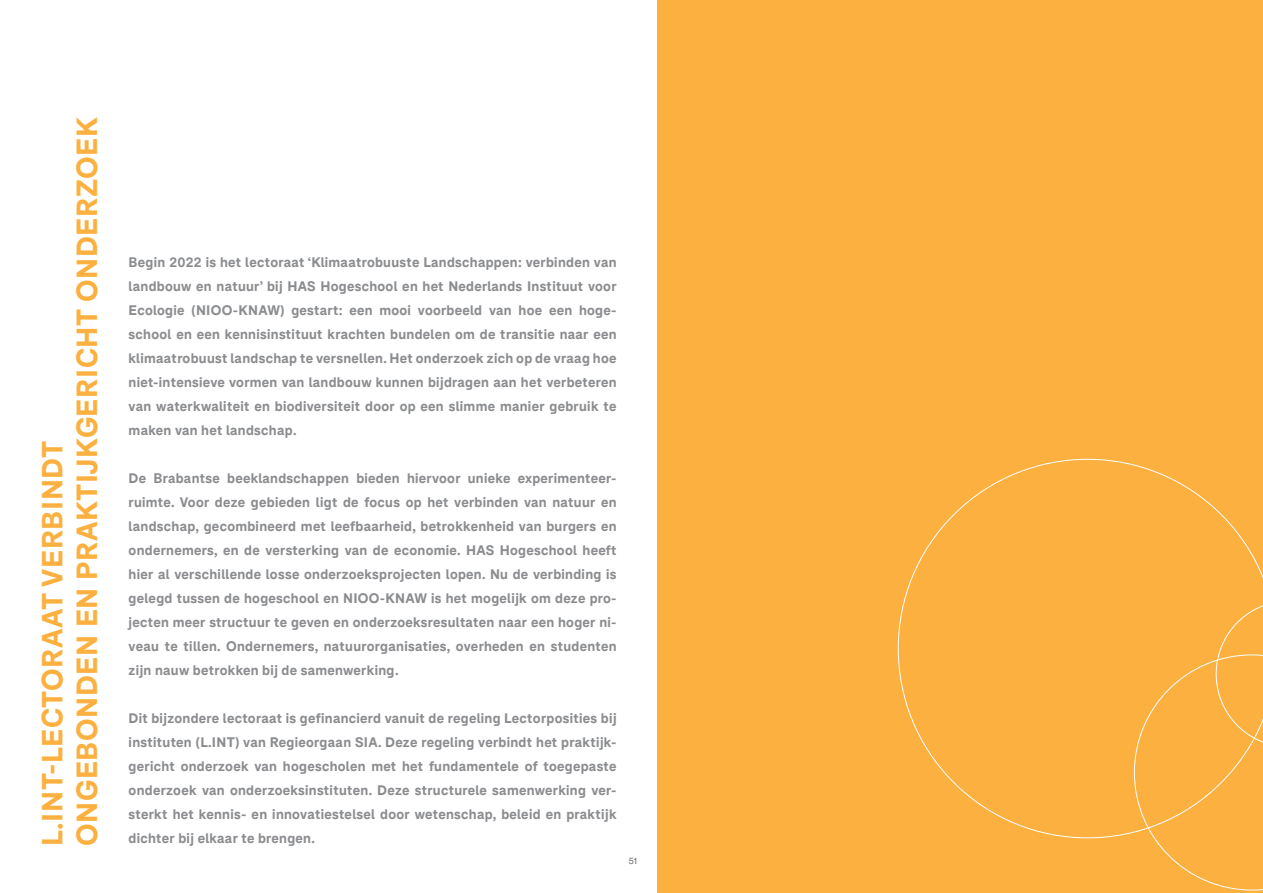
<style>
.page{position:relative;width:1263px;height:893px;background:#fff}
.page>*{position:absolute;margin:0;border:0;box-sizing:border-box;transform-origin:0 0}
.t1{font:700 28.5px "F37 Bolton";letter-spacing:.02em;color:#fbb03f}
.t2{font:700 13.5px/24px "F37 Bolton";letter-spacing:.02em;color:#8a8c8f;text-align:justify}
.t3{font:9px "F37 Bolton";color:#6c6d70}
</style>
<div class="page">
<div style="left:657px;top:0;width:606px;height:893px;background:#fbb03f"></div>
<svg style="left:897px;top:458px;width:366px;height:381px"></svg>
<svg style="left:1134px;top:593px;width:129px;height:297px"></svg>
<p class="t1" style="left:30px;top:846px;width:407px;rotate:-90deg">L.INT-LECTORAAT VERBINDT</p>
<p class="t1" style="left:64px;top:846px;width:730px;rotate:-90deg">ONGEBONDEN EN PRAKTIJKGERICHT ONDERZOEK</p>
<p class="t2" style="left:129px;top:249px;width:489px">Begin 2022 is het lectoraat ‘Klimaatrobuuste Landschappen: verbinden van landbouw en natuur’ bij HAS Hogeschool en het Nederlands Instituut voor Ecologie (NIOO-KNAW) gestart: een mooi voorbeeld van hoe een hoge&shy;school en een kennisinstituut krachten bundelen om de transitie naar een klimaatrobuust landschap te versnellen. Het onderzoek zich op de vraag hoe niet-intensieve vormen van landbouw kunnen bijdragen aan het verbeteren van waterkwaliteit en biodiversiteit door op een slimme manier gebruik te maken van het landschap.</p>
<p class="t2" style="left:129px;top:465px;width:489px">De Brabantse beeklandschappen bieden hiervoor unieke experimenteer&shy;ruimte. Voor deze gebieden ligt de focus op het verbinden van natuur en landschap, gecombineerd met leefbaarheid, betrokkenheid van burgers en ondernemers, en de versterking van de economie. HAS Hogeschool heeft hier al verschillende losse onderzoeksprojecten lopen. Nu de verbinding is gelegd tussen de hogeschool en NIOO-KNAW is het mogelijk om deze pro&shy;jecten meer structuur te geven en onderzoeksresultaten naar een hoger ni&shy;veau te tillen. Ondernemers, natuurorganisaties, overheden en studenten zijn nauw betrokken bij de samenwerking.</p>
<p class="t2" style="left:129px;top:705px;width:489px">Dit bijzondere lectoraat is gefinancierd vanuit de regeling Lectorposities bij instituten (L.INT) van Regieorgaan SIA. Deze regeling verbindt het praktijk&shy;gericht onderzoek van hogescholen met het fundamentele of toegepaste onderzoek van onderzoeksinstituten. Deze structurele samenwerking ver&shy;sterkt het kennis- en innovatiestelsel door wetenschap, beleid en praktijk</p>
<p class="t2" style="left:129px;top:825px;width:188px">dichter bij elkaar te brengen.</p>
<p class="t3" style="left:629px;top:854px;width:10px">51</p>
</div>
